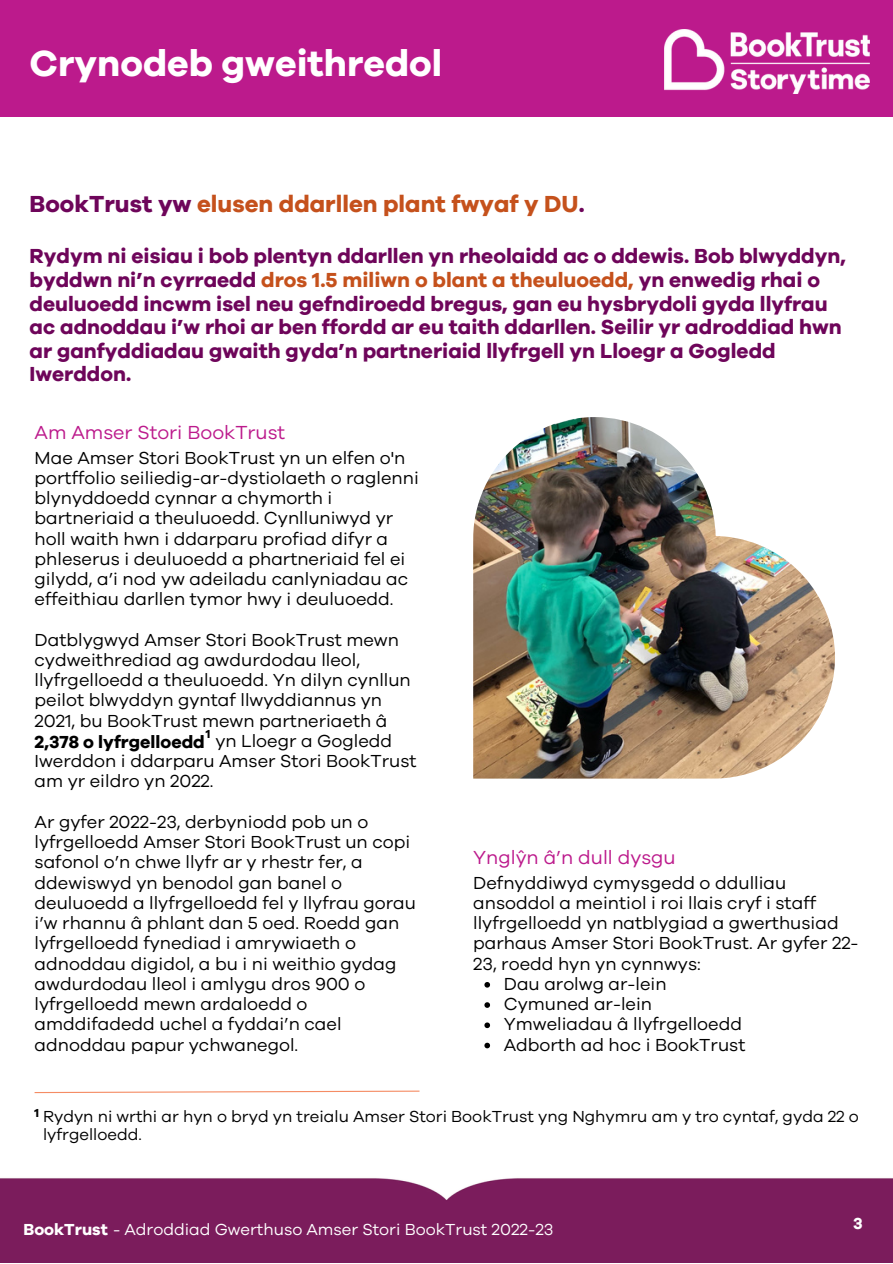
<style>
.page{position:relative;width:893px;height:1264px;background:#fff}
.page>*{position:absolute;margin:0;border:0;box-sizing:border-box;transform-origin:0 0}
.t1{font:700 37.5px "Galano Grotesque";color:#fff}
.t2{font:700 24px "Galano Grotesque";color:#c5511c}
.t3{font:700 21px/23.5px "Galano Grotesque";color:#6e055a}
.t4{font:19.5px "Galano Grotesque";color:#bc1a8c}
.t5{font:18px/20.2px "Galano Grotesque";color:#000}
.t6{font:700 18px "Galano Grotesque";color:#000}
.t7{font:16.5px/18px "Galano Grotesque";color:#000}
.t8{font:16.5px "Galano Grotesque";color:#fff}
.t9{font:700 16.5px "Galano Grotesque";color:#fff}
.t10{font:700 12px "Galano Grotesque";color:#000}
.s1{color:#6e055a}
.s2{color:#c5511c}
.s3{color:#fff}
.s4{font-weight:700}
</style>
<div class="page">
<div style="left:0;top:1178px;width:892px;height:84px;background:#7b1c5c"></div>
<svg style="left:484px;top:982px;width:6px;height:5px"></svg>
<svg style="left:484px;top:1002px;width:6px;height:5px"></svg>
<svg style="left:484px;top:1022px;width:6px;height:6px"></svg>
<svg style="left:484px;top:1042px;width:6px;height:6px"></svg>
<img style="left:473px;top:417px;width:362px;height:361px">
<div style="left:0;top:0;width:892px;height:117px;background:#bc1a8c"></div>
<img style="left:664px;top:30px;width:205px;height:64px">
<svg style="left:34px;top:1090px;width:386px;height:3px"></svg>
<p class="t1" style="left:30px;top:38px;width:414px">Crynodeb gweithredol</p>
<p class="t2" style="left:30px;top:187px;width:556px"><span class="s1">BookTrust yw</span> elusen ddarllen plant fwyaf y DU<span class="s1">.</span></p>
<p class="t3" style="left:30px;top:245px;width:817px">Rydym ni eisiau i bob plentyn ddarllen yn rheolaidd ac o ddewis. Bob blwyddyn, byddwn ni’n cyrraedd <span class="s2">dros 1.5 miliwn o blant a theuluoedd,</span> yn enwedig rhai o deuluoedd incwm isel neu gefndiroedd bregus, gan eu hysbrydoli gyda llyfrau ac adnoddau i’w rhoi ar ben ffordd ar eu taith ddarllen. Seilir yr adroddiad hwn ar ganfyddiadau gwaith gyda’n partneriaid llyfrgell yn Lloegr a Gogledd Iwerddon.</p>
<p class="t4" style="left:35px;top:419px;width:252px">Am Amser Stori BookTrust</p>
<p class="t5" style="left:35px;top:447px;width:386px">Mae Amser Stori BookTrust yn un elfen o'n portffolio seiliedig-ar-dystiolaeth o raglenni blynyddoedd cynnar a chymorth i bartneriaid a theuluoedd. Cynlluniwyd yr holl waith hwn i ddarparu profiad difyr a phleserus i deuluoedd a phartneriaid fel ei gilydd, a’i nod yw adeiladu canlyniadau ac effeithiau darllen tymor hwy i deuluoedd.</p>
<p class="t5" style="left:35px;top:629px;width:366px">Datblygwyd Amser Stori BookTrust mewn</p>
<p class="t5" style="left:35px;top:650px;width:327px">cydweithrediad ag awdurdodau lleol,</p>
<p class="t5" style="left:35px;top:670px;width:378px">llyfrgelloedd a theuluoedd. Yn dilyn cynllun</p>
<p class="t5" style="left:35px;top:690px;width:349px">peilot blwyddyn gyntaf llwyddiannus yn</p>
<p class="t5" style="left:35px;top:710px;width:354px">2021, bu BookTrust mewn partneriaeth â</p>
<p class="t5" style="left:118px;top:731px;width:275px"><span class="s3">rgel oedd</span> yn Lloegr a Gogledd</p>
<p class="t5" style="left:35px;top:751px;width:383px">Iwerddon i ddarparu Amser Stori BookTrust</p>
<p class="t5" style="left:35px;top:771px;width:180px">am yr eildro yn 2022.</p>
<p class="t5" style="left:35px;top:812px;width:383px">Ar gyfer 2022-23, derbyniodd pob un o lyfrgelloedd Amser Stori BookTrust un copi safonol o’n chwe llyfr ar y rhestr fer, a ddewiswyd yn benodol gan banel o deuluoedd a llyfrgelloedd fel y llyfrau gorau i’w rhannu â phlant dan 5 oed. Roedd gan lyfrgelloedd fynediad i amrywiaeth o adnoddau digidol, a bu i ni weithio gydag awdurdodau lleol i amlygu dros 900 o lyfrgelloedd mewn ardaloedd o amddifadedd uchel a fyddai’n cael adnoddau papur ychwanegol.</p>
<p class="t10" style="left:206px;top:725px;width:6px">1</p>
<p class="t6" style="left:35px;top:729px;width:172px">2,378 o lyfrgelloedd</p>
<p class="t4" style="left:473px;top:844px;width:204px">Ynglŷn â’n dull dysgu</p>
<p class="t5" style="left:473px;top:872px;width:387px">Defnyddiwyd cymysgedd o ddulliau ansoddol a meintiol i roi llais cryf i staff llyfrgelloedd yn natblygiad a gwerthusiad parhaus Amser Stori BookTrust. Ar gyfer 22- 23, roedd hyn yn cynnwys:</p>
<p class="t5" style="left:503px;top:973px;width:164px">Dau arolwg ar-lein</p>
<p class="t5" style="left:503px;top:994px;width:150px">Cymuned ar-lein</p>
<p class="t5" style="left:503px;top:1014px;width:240px">Ymweliadau â llyfrgelloedd</p>
<p class="t5" style="left:503px;top:1034px;width:243px">Adborth ad hoc i BookTrust</p>
<p class="t10" style="left:35px;top:1105px;width:6px">1</p>
<p class="t7" style="left:43px;top:1107px;width:817px">Rydyn ni wrthi ar hyn o bryd yn treialu Amser Stori BookTrust yng Nghymru am y tro cyntaf, gyda 22 o lyfrgelloedd.</p>
<p class="t8" style="left:23px;top:1217px;width:531px"><span class="s4">BookTrust</span> - Adroddiad Gwerthuso Amser Stori BookTrust 2022-23</p>
<p class="t9" style="left:853px;top:1212px;width:11px">3</p>
</div>
